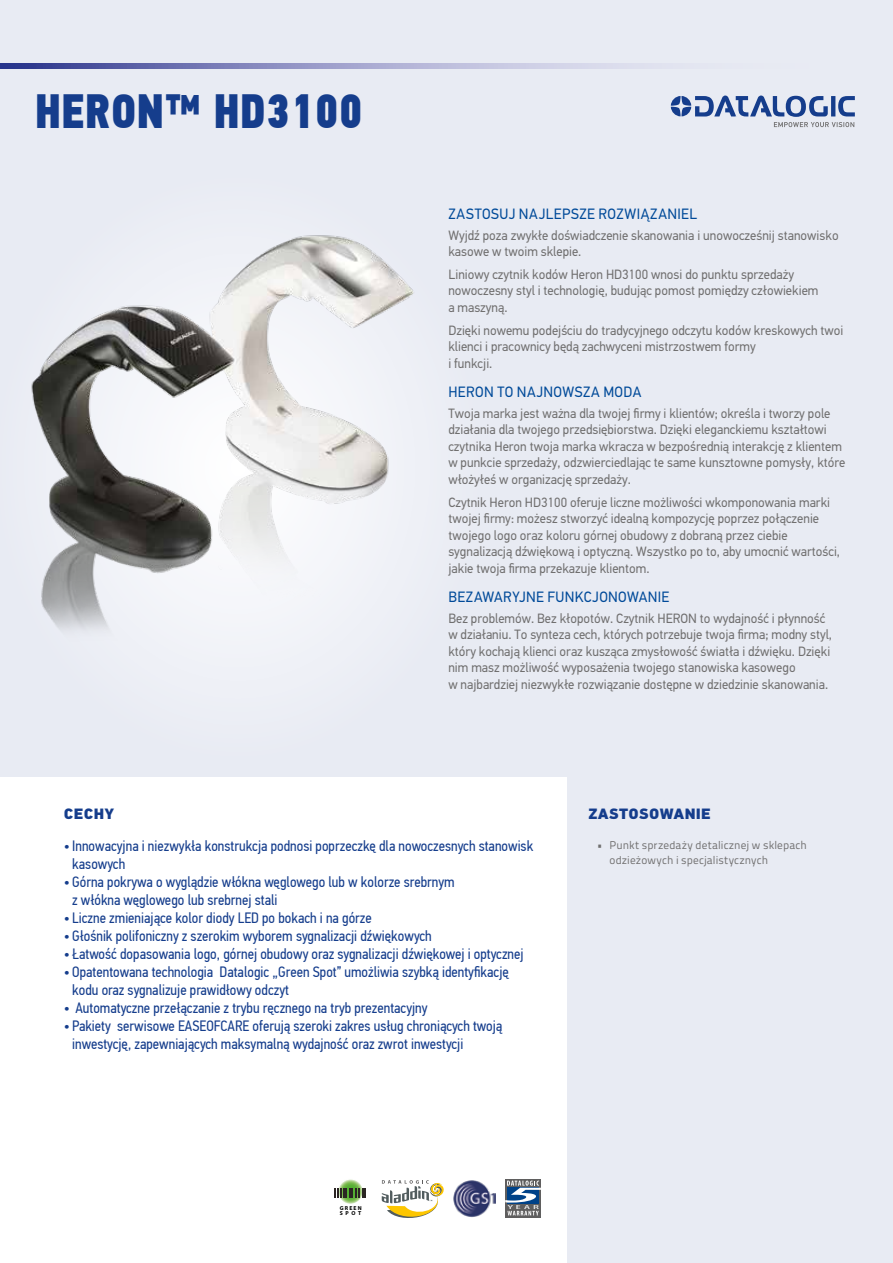
<style>
.page{position:relative;width:893px;height:1263px;background:#e8ebf3}
.page>*{position:absolute;margin:0;border:0;box-sizing:border-box;transform-origin:0 0}
.t1{font:48px "PF Din Text Cond Pro X Black";letter-spacing:.01em;color:#153d8c;scale:.91 1}
.t2{font:15px/18px "PF Din Text Cond Pro";color:#153d8c}
.t3{font:15px "PF Din Text Pro";letter-spacing:.03em;color:#004a99;scale:.96 1}
.t4{font:900 15px "PF Din Text Pro";letter-spacing:.02em;color:#153d8c}
.t5{font:13.5px/16.5px "PF Din Text Pro";color:#706f6f;scale:.96 1}
.t6{font:11.25px/15px "Titillium Text 22 L";letter-spacing:.01em;color:#706f6f}
.t7{font:700 5.7px/5.7px "Myriad Pro";letter-spacing:.2em;color:#000}
</style>
<div class="page">
<svg style="left:0;top:64px;width:645px;height:4px;background:#9296c5"></svg>
<svg style="left:671px;top:96px;width:184px;height:31px"></svg>
<div style="left:0;top:777px;width:567px;height:486px;background:#fff"></div>
<svg style="left:382px;top:1180px;width:62px;height:38px"></svg>
<img style="left:453px;top:1180px;width:43px;height:38px">
<svg style="left:338px;top:1179px;width:25px;height:25px"></svg>
<svg style="left:334px;top:1188px;width:32px;height:9px"></svg>
<svg style="left:505px;top:1179px;width:36px;height:38px"></svg>
<svg style="left:505px;top:1180px;width:36px;height:35px"></svg>
<img style="left:31px;top:235px;width:383px;height:397px">
<h1 class="t1" style="left:35px;top:81px;width:361px">HERON™ HD3100</h1>
<p class="t3" style="left:448px;top:205px;width:260px">ZASTOSUJ NAJLEPSZE ROZWIĄZANIEL</p>
<p class="t5" style="left:448px;top:227px;width:408px">Wyjdź poza zwykłe doświadczenie skanowania i unowocześnij stanowisko kasowe w twoim sklepie.</p>
<p class="t5" style="left:448px;top:266px;width:387px">Liniowy czytnik kodów Heron HD3100 wnosi do punktu sprzedaży nowoczesny styl i technologię, budując pomost pomiędzy człowiekiem a maszyną.</p>
<p class="t5" style="left:448px;top:322px;width:413px">Dzięki nowemu podejściu do tradycyjnego odczytu kodów kreskowych twoi klienci i pracownicy będą zachwyceni mistrzostwem formy<br>i funkcji.</p>
<p class="t3" style="left:448px;top:383px;width:202px">HERON TO NAJNOWSZA MODA</p>
<p class="t5" style="left:448px;top:405px;width:415px">Twoja marka jest ważna dla twojej firmy i klientów; określa i tworzy pole działania dla twojego przedsiębiorstwa. Dzięki eleganckiemu kształtowi czytnika Heron twoja marka wkracza w bezpośrednią interakcję z klientem w punkcie sprzedaży, odzwierciedlając te same kunsztowne pomysły, które włożyłeś w organizację sprzedaży.</p>
<p class="t5" style="left:448px;top:494px;width:410px">Czytnik Heron HD3100 oferuje liczne możliwości wkomponowania marki twojej firmy: możesz stworzyć idealną kompozycję poprzez połączenie twojego logo oraz koloru górnej obudowy z dobraną przez ciebie sygnalizacją dźwiękową i optyczną. Wszystko po to, aby umocnić wartości, jakie twoja firma przekazuje klientom.</p>
<p class="t3" style="left:448px;top:588px;width:232px">BEZAWARYJNE FUNKCJONOWANIE</p>
<p class="t5" style="left:448px;top:610px;width:401px">Bez problemów. Bez kłopotów. Czytnik HERON to wydajność i płynność w działaniu. To synteza cech, których potrzebuje twoja firma; modny styl, który kochają klienci oraz kusząca zmysłowość światła i dźwięku. Dzięki nim masz możliwość wyposażenia twojego stanowiska kasowego<br>w najbardziej niezwykłe rozwiązanie dostępne w dziedzinie skanowania.</p>
<p class="t4" style="left:64px;top:804px;width:52px">CECHY</p>
<p class="t2" style="left:72px;top:836px;width:462px;text-indent:-9px">• Innowacyjna i niezwykła konstrukcja podnosi poprzeczkę dla nowoczesnych stanowisk kasowych</p>
<p class="t2" style="left:72px;top:872px;width:384px;text-indent:-9px">• Górna pokrywa o wyglądzie włókna węglowego lub w kolorze srebrnym z włókna węglowego lub srebrnej stali</p>
<p class="t2" style="left:64px;top:908px;width:310px">• Liczne zmieniające kolor diody LED po bokach i na górze</p>
<p class="t2" style="left:64px;top:926px;width:369px">• Głośnik polifoniczny z szerokim wyborem sygnalizacji dźwiękowych</p>
<p class="t2" style="left:64px;top:944px;width:461px">• Łatwość dopasowania logo, górnej obudowy oraz sygnalizacji dźwiękowej i optycznej</p>
<p class="t2" style="left:72px;top:962px;width:438px;text-indent:-9px">• Opatentowana technologia Datalogic „Green Spot” umożliwia szybką identyfikację kodu oraz sygnalizuje prawidłowy odczyt</p>
<p class="t2" style="left:64px;top:998px;width:365px">• Automatyczne przełączanie z trybu ręcznego na tryb prezentacyjny</p>
<p class="t2" style="left:72px;top:1016px;width:431px;text-indent:-9px">• Pakiety serwisowe EASEOFCARE oferują szeroki zakres usług chroniących twoją inwestycję, zapewniających maksymalną wydajność oraz zwrot inwestycji</p>
<p class="t4" style="left:588px;top:804px;width:124px">ZASTOSOWANIE</p>
<p class="t6" style="left:609px;top:837px;width:199px;text-indent:-13px">• Punkt sprzedaży detalicznej w sklepach odzieżowych i specjalistycznych</p>
<p class="t7" style="left:340px;top:1205px;width:23px">GREEN<br>SPOT</p>
</div>
